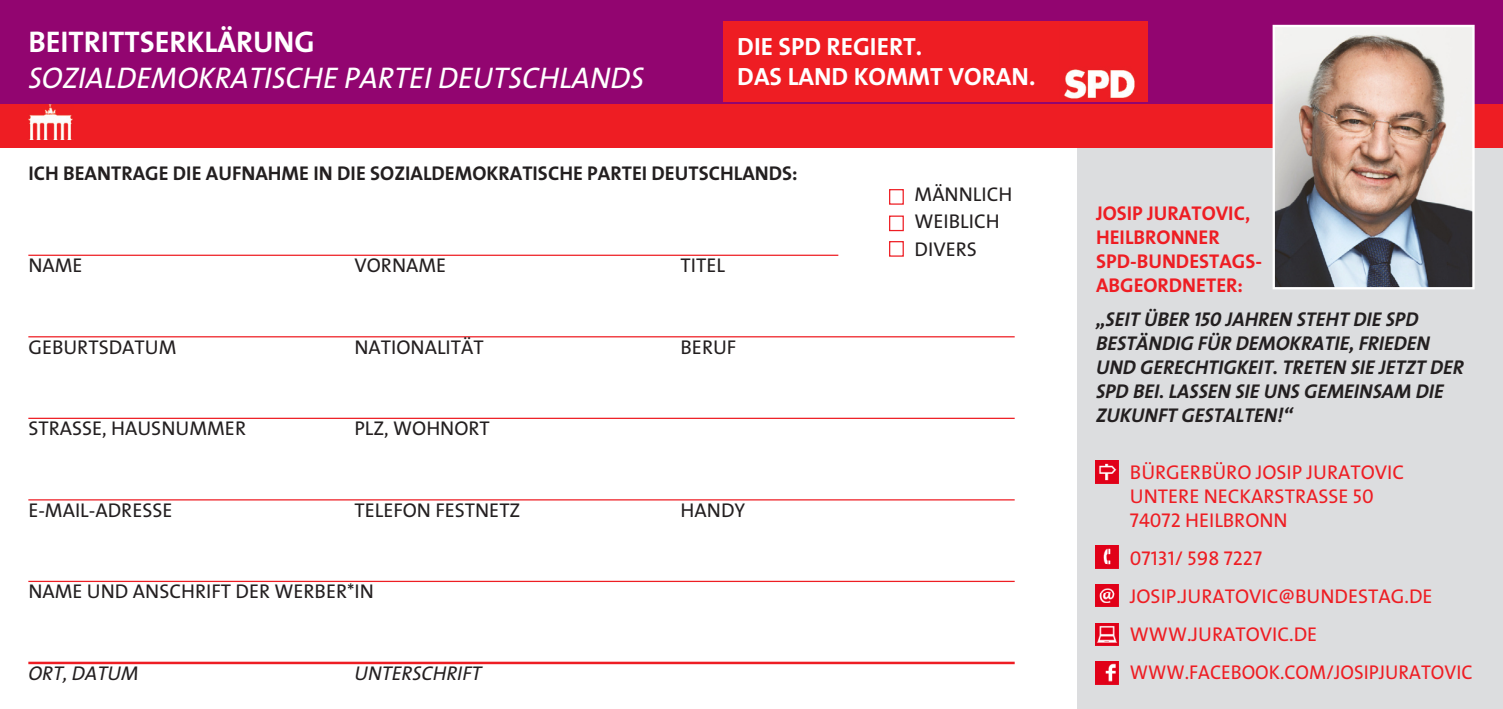
<style>
.page{position:relative;width:1503px;height:709px;background:#fff}
.page>*{position:absolute;margin:0;border:0;box-sizing:border-box;transform-origin:0 0}
.t1{font:italic 30px "The Sans";color:#fff}
.t2{font:30px "The Sans Bold Caps";color:#fff}
.t3{font:25px "The Sans Bold Caps";color:#fff}
.t4{font:20px "The Sans Caps";color:#231f20}
.t5{font:italic 20px/24px "The Sans Bold Caps";color:#231f20}
.t6{font:20px/24px "The Sans Caps";color:#ee1d23}
.t7{font:20px "The Sans Bold Caps";color:#231f20}
.t8{font:20px "The Sans Bold Caps";color:#ee1d23}
.t9{font:20px "The Sans Caps";color:#ee1d23;scale:.96 1}
.t10{font:italic 20px "The Sans Caps";color:#231f20}
.s1{font-family:"The Sans";font-weight:700}
</style>
<div class="page">
<div style="left:1077px;top:95px;width:425px;height:614px;background:#dcdddf"></div>
<div style="left:0;top:9px;width:1502px;height:138px;background:#ee1d23"></div>
<img style="left:29px;top:104px;width:45px;height:36px">
<div style="left:0;top:0;width:1502px;height:104px;background:#920570"></div>
<img style="left:1275px;top:28px;width:196px;height:258px">
<div style="left:1272px;top:25px;width:202px;height:264px;border:2px solid #fff"></div>
<hr style="left:28px;top:255px;width:810px;height:1px;background:#ee1d23">
<hr style="left:28px;top:336px;width:986px;height:1px;background:#ee1d23">
<hr style="left:28px;top:418px;width:986px;height:1px;background:#ee1d23">
<hr style="left:28px;top:499px;width:986px;height:1px;background:#ee1d23">
<hr style="left:28px;top:581px;width:986px;height:1px;background:#ee1d23">
<hr style="left:28px;top:661px;width:986px;height:3px;background:#ee1d23">
<img style="left:1095px;top:461px;width:23px;height:22px">
<img style="left:1095px;top:545px;width:23px;height:23px">
<img style="left:1095px;top:584px;width:23px;height:23px">
<img style="left:1095px;top:661px;width:23px;height:23px">
<img style="left:1095px;top:623px;width:23px;height:23px">
<div style="left:723px;top:21px;width:341px;height:81px;background:#ee1d23"></div>
<img style="left:1064px;top:21px;width:83px;height:81px">
<div style="left:889px;top:189px;width:14px;height:16px;border:1px solid #ee1d23"></div>
<div style="left:889px;top:215px;width:14px;height:16px;border:1px solid #ee1d23"></div>
<div style="left:889px;top:241px;width:14px;height:16px;border:1px solid #ee1d23"></div>
<p class="t2" style="left:28px;top:17px;width:288px">BEITRITTSERKLÄRUNG</p>
<p class="t1" style="left:28px;top:53px;width:616px">SOZIALDEMOKRATISCHE PARTEI DEUTSCHLANDS</p>
<p class="t3" style="left:737px;top:26px;width:186px">DIE SPD REGIERT.</p>
<p class="t3" style="left:737px;top:56px;width:300px">DAS LAND KOMMT VORAN.</p>
<p class="t7" style="left:28px;top:156px;width:771px">ICH BEANTRAGE DIE AUFNAHME IN DIE SOZIALDEMOKRATISCHE PARTEI DEUTSCHLANDS:</p>
<p class="t4" style="left:28px;top:249px;width:56px">NAME</p>
<p class="t4" style="left:354px;top:249px;width:93px">VORNAME</p>
<p class="t4" style="left:680px;top:249px;width:46px">TITEL</p>
<p class="t4" style="left:28px;top:330px;width:150px">GEBURTSDATUM</p>
<p class="t4" style="left:354px;top:330px;width:131px">NATIONALITÄT</p>
<p class="t4" style="left:680px;top:330px;width:57px">BERUF</p>
<p class="t4" style="left:28px;top:412px;width:219px">STRASSE, HAUSNUMMER</p>
<p class="t4" style="left:354px;top:412px;width:137px">PLZ, WOHNORT</p>
<p class="t4" style="left:28px;top:493px;width:146px">E-MAIL-ADRESSE</p>
<p class="t4" style="left:354px;top:493px;width:167px">TELEFON FESTNETZ</p>
<p class="t4" style="left:680px;top:493px;width:66px">HANDY</p>
<p class="t4" style="left:28px;top:575px;width:347px">NAME UND ANSCHRIFT DER WERBER*IN</p>
<p class="t10" style="left:28px;top:656px;width:112px">ORT, DATUM</p>
<p class="t10" style="left:354px;top:656px;width:129px">UNTERSCHRIFT</p>
<p class="t4" style="left:914px;top:178px;width:99px">MÄNNLICH</p>
<p class="t4" style="left:914px;top:205px;width:87px">WEIBLICH</p>
<p class="t4" style="left:914px;top:232px;width:64px">DIVERS</p>
<p class="t8" style="left:1096px;top:196px;width:156px">JOSIP JURATOVIC,</p>
<p class="t8" style="left:1096px;top:220px;width:125px">HEILBRONNER</p>
<p class="t8" style="left:1096px;top:244px;width:168px">SPD-BUNDESTAGS-</p>
<p class="t8" style="left:1096px;top:268px;width:148px">ABGEORDNETER:</p>
<p class="t5" style="left:1096px;top:307px;width:369px">„SEIT ÜBER 150 JAHREN STEHT DIE SPD BESTÄNDIG FÜR DEMOKRATIE, FRIEDEN UND GERECHTIGKEIT. TRETEN SIE JETZT DER SPD BEI. LASSEN SIE UNS GEMEINSAM DIE ZUKUNFT GESTALTEN<span class="s1">!</span>“</p>
<p class="t6" style="left:1129px;top:459px;width:276px">BÜRGERBÜRO JOSIP JURATOVIC<br>UNTERE NECKARSTRASSE 50<br>74072 HEILBRONN</p>
<p class="t6" style="left:1129px;top:545px;width:134px">07131/ 598 7227</p>
<p class="t6" style="left:1129px;top:583px;width:304px">JOSIP.JURATOVIC@BUNDESTAG.DE</p>
<p class="t6" style="left:1129px;top:622px;width:189px">WWW.JURATOVIC.DE</p>
<p class="t9" style="left:1129px;top:656px;width:358px">WWW.FACEBOOK.COM/JOSIPJURATOVIC</p>
</div>
